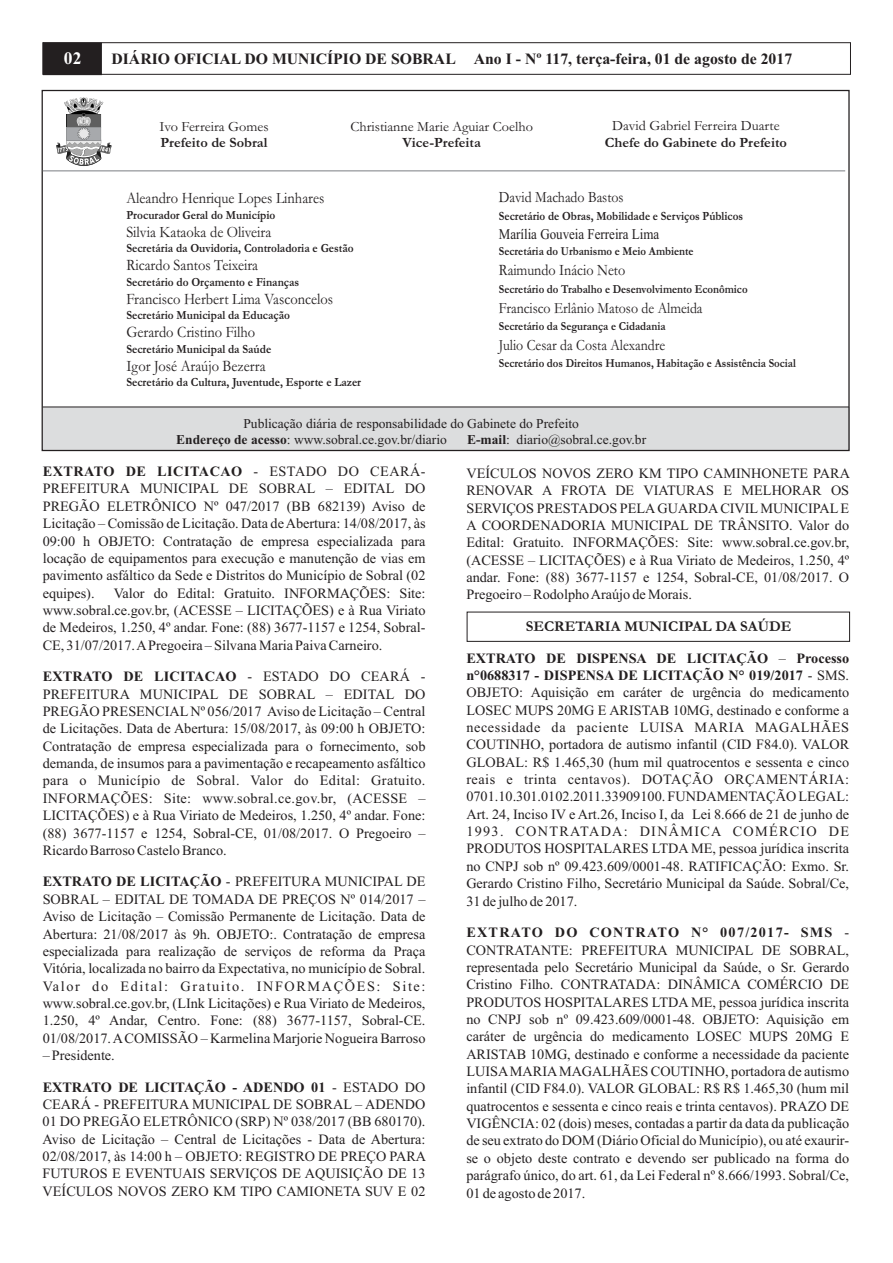
<style>
.page{position:relative;width:893px;height:1263px;background:#fff}
.page>*{position:absolute;margin:0;border:0;box-sizing:border-box;transform-origin:0 0}
.t1{font:700 17.55px "Times New Roman";color:#fff}
.t2{font:16.05px "Garamond";color:#231f20;scale:.9 1}
.t3{font:16.05px "Garamond";color:#231f20;scale:.88 1}
.t4{font:15.9px "Garamond";color:#231f20;scale:.88 1}
.t5{font:700 15.75px "Times New Roman";color:#231f20}
.t6{font:700 15px "Garamond";color:#231f20}
.t7{font:14.85px "Times New Roman";color:#231f20;scale:.88 1}
.t8{font:14.25px/17.4px "Times New Roman";color:#231f20;text-align:justify}
.t9{font:14.25px "Garamond";color:#231f20}
.t10{font:700 14.25px "Garamond";color:#231f20}
.t11{font:13.5px/16px "Times New Roman";color:#231f20}
.t12{font:700 12.6px "Garamond";color:#231f20;scale:.9 1}
.t13{font:700 12.6px "Garamond";color:#231f20;scale:.88 1}
.t14{font:700 12.3px "Garamond";color:#231f20;scale:.88 1}
.s1{font-weight:700}
</style>
<div class="page">
<svg style="left:42px;top:42px;width:809px;height:33px"></svg>
<hr style="left:43px;top:43px;width:1px;height:31px;background:#231f20">
<div style="left:43px;top:408px;width:807px;height:43px;background:#dcddde"></div>
<svg style="left:56px;top:98px;width:56px;height:68px"></svg>
<hr style="left:43px;top:170px;width:802px;height:2px;background:#a7a9ac">
<hr style="left:43px;top:406px;width:806px;height:1px;background:#231f20">
<p class="t1" style="left:64px;top:52px;width:19px">02</p>
<p class="t5" style="left:111px;top:54px;width:682px">DIÁRIO OFICIAL DO MUNICÍPIO DE SOBRAL Ano I - Nº 117, terça-feira, 01 de agosto de 2017</p>
<p class="t9" style="left:159px;top:122px;width:111px">Ivo Ferreira Gomes</p>
<p class="t10" style="left:160px;top:138px;width:109px">Prefeito de Sobral</p>
<p class="t9" style="left:350px;top:122px;width:184px">Christianne Marie Aguiar Coelho</p>
<p class="t10" style="left:403px;top:138px;width:80px">Vice-Prefeita</p>
<p class="t9" style="left:612px;top:121px;width:169px">David Gabriel Ferreira Duarte</p>
<p class="t10" style="left:605px;top:137px;width:183px">Chefe do Gabinete do Prefeito</p>
<p class="t2" style="left:126px;top:193px;width:221px">Aleandro Henrique Lopes Linhares</p>
<p class="t12" style="left:126px;top:211px;width:167px">Procurador Geral do Município</p>
<p class="t2" style="left:126px;top:226px;width:162px">Silvia Kataoka de Oliveira</p>
<p class="t12" style="left:126px;top:244px;width:254px">Secretária da Ouvidoria, Controladoria e Gestão</p>
<p class="t2" style="left:126px;top:260px;width:148px">Ricardo Santos Teixeira</p>
<p class="t12" style="left:126px;top:277px;width:194px">Secretário do Orçamento e Finanças</p>
<p class="t2" style="left:126px;top:293px;width:231px">Francisco Herbert Lima Vasconcelos</p>
<p class="t12" style="left:126px;top:311px;width:183px">Secretário Municipal da Educação</p>
<p class="t2" style="left:126px;top:327px;width:145px">Gerardo Cristino Filho</p>
<p class="t12" style="left:126px;top:344px;width:163px">Secretário Municipal da Saúde</p>
<p class="t2" style="left:126px;top:360px;width:156px">Igor José Araújo Bezerra</p>
<p class="t12" style="left:126px;top:378px;width:262px">Secretário da Cultura, Juventude, Esporte e Lazer</p>
<p class="t4" style="left:499px;top:192px;width:143px">David Machado Bastos</p>
<p class="t7" style="left:499px;top:229px;width:184px">Marília Gouveia Ferreira Lima</p>
<p class="t13" style="left:499px;top:212px;width:279px">Secretário de Obras, Mobilidade e Serviços Públicos</p>
<p class="t14" style="left:499px;top:247px;width:223px">Secretária do Urbanismo e Meio Ambiente</p>
<p class="t3" style="left:499px;top:265px;width:145px">Raimundo Inácio Neto</p>
<p class="t14" style="left:499px;top:285px;width:284px">Secretário do Trabalho e Desenvolvimento Econômico</p>
<p class="t4" style="left:499px;top:302px;width:233px">Francisco Erlânio Matoso de Almeida</p>
<p class="t14" style="left:499px;top:322px;width:191px">Secretário da Segurança e Cidadania</p>
<p class="t4" style="left:499px;top:339px;width:191px">Julio Cesar da Costa Alexandre</p>
<p class="t14" style="left:499px;top:359px;width:339px">Secretário dos Direitos Humanos, Habitação e Assistência Social</p>
<p class="t11" style="left:176px;top:417px;width:404px;text-indent:67px">Publicação diária de responsabilidade do Gabinete do Prefeito<br><span class="s1">Endereço de acesso</span>: www.sobral.ce.gov.br/diario</p>
<p class="t11" style="left:467px;top:433px;width:181px"><span class="s1">E-mail</span>: diario@sobral.ce.gov.br</p>
<p class="t8" style="left:43px;top:464px;width:384px"><span class="s1">EXTRATO DE LICITACAO</span> - ESTADO DO CEARÁ-PREFEITURA MUNICIPAL DE SOBRAL – EDITAL DO PREGÃO ELETRÔNICO Nº 047/2017 (BB 682139) Aviso de Licitação – Comissão de Licitação. Data de Abertura: 14/08/2017, às 09:00 h OBJETO: Contratação de empresa especializada para locação de equipamentos para execução e manutenção de vias em pavimento asfáltico da Sede e Distritos do Município de Sobral (02 equipes).</p>
<p class="t8" style="left:43px;top:585px;width:384px;text-indent:71px">Valor do Edital: Gratuito. INFORMAÇÕES: Site: www.sobral.ce.gov.br, (ACESSE – LICITAÇÕES) e à Rua Viriato de Medeiros, 1.250, 4º andar. Fone: (88) 3677-1157 e 1254, Sobral-CE, 31/07/2017. APregoeira – Silvana Maria Paiva Carneiro.</p>
<p class="t8" style="left:43px;top:669px;width:384px"><span class="s1">EXTRATO DE LICITACAO</span> - ESTADO DO CEARÁ - PREFEITURA MUNICIPAL DE SOBRAL – EDITAL DO PREGÃO PRESENCIALNº 056/2017 Aviso de Licitação – Central de Licitações. Data de Abertura: 15/08/2017, às 09:00 h OBJETO:<br>Contratação de empresa especializada para o fornecimento, sob demanda, de insumos para a pavimentação e recapeamento asfáltico para o Município de Sobral. Valor do Edital: Gratuito.<br>INFORMAÇÕES: Site: www.sobral.ce.gov.br, (ACESSE – LICITAÇÕES) e à Rua Viriato de Medeiros, 1.250, 4º andar. Fone: (88) 3677-1157 e 1254, Sobral-CE, 01/08/2017. O Pregoeiro – Ricardo Barroso Castelo Branco.</p>
<p class="t8" style="left:43px;top:874px;width:384px"><span class="s1">EXTRATO DE LICITAÇÃO</span> - PREFEITURA MUNICIPAL DE SOBRAL – EDITAL DE TOMADA DE PREÇOS Nº 014/2017 – Aviso de Licitação – Comissão Permanente de Licitação. Data de Abertura: 21/08/2017 às 9h. OBJETO:. Contratação de empresa especializada para realização de serviços de reforma da Praça Vitória, localizada no bairro da Expectativa, no município de Sobral.<br>Valor do Edital: Gratuito. INFORMAÇÕES: Site: www.sobral.ce.gov.br, (LInk Licitações) e Rua Viriato de Medeiros, 1.250, 4º Andar, Centro. Fone: (88) 3677-1157, Sobral-CE.<br>01/08/2017. ACOMISSÃO – Karmelina Marjorie Nogueira Barroso</p>
<p class="t8" style="left:43px;top:1048px;width:74px">– Presidente.</p>
<p class="t8" style="left:43px;top:1079px;width:385px"><span class="s1">EXTRATO DE LICITAÇÃO - ADENDO 01</span> - ESTADO DO CEARÁ - PREFEITURA MUNICIPAL DE SOBRAL – ADENDO 01 DO PREGÃO ELETRÔNICO (SRP) Nº 038/2017 (BB 680170).<br>Aviso de Licitação – Central de Licitações - Data de Abertura:<br>02/08/2017, às 14:00 h – OBJETO: REGISTRO DE PREÇO PARA FUTUROS E EVENTUAIS SERVIÇOS DE AQUISIÇÃO DE 13<br>VEÍCULOS NOVOS ZERO KM TIPO CAMIONETA SUV E 02</p>
<p class="t8" style="left:466px;top:466px;width:385px">VEÍCULOS NOVOS ZERO KM TIPO CAMINHONETE PARA RENOVAR A FROTA DE VIATURAS E MELHORAR OS SERVIÇOS PRESTADOS PELAGUARDACIVIL MUNICIPALE A COORDENADORIA MUNICIPAL DE TRÂNSITO. Valor do Edital: Gratuito. INFORMAÇÕES: Site: www.sobral.ce.gov.br, (ACESSE – LICITAÇÕES) e à Rua Viriato de Medeiros, 1.250, 4º andar. Fone: (88) 3677-1157 e 1254, Sobral-CE, 01/08/2017. O Pregoeiro – Rodolpho Araújo de Morais.</p>
<p class="t6" style="left:526px;top:621px;width:267px">SECRETARIA MUNICIPAL DA SAÚDE</p>
<p class="t8" style="left:466px;top:650px;width:384px"><span class="s1">EXTRATO DE DISPENSA DE LICITAÇÃO</span> – <span class="s1">Processo n°0688317 - DISPENSA DE LICITAÇÃO N° 019/2017</span> - SMS.<br>OBJETO: Aquisição em caráter de urgência do medicamento LOSEC MUPS 20MG E ARISTAB 10MG, destinado e conforme a necessidade da paciente LUISA MARIA MAGALHÃES COUTINHO, portadora de autismo infantil (CID F84.0). VALOR GLOBAL: R$ 1.465,30 (hum mil quatrocentos e sessenta e cinco reais e trinta centavos). DOTAÇÃO ORÇAMENTÁRIA:<br>0701.10.301.0102.2011.33909100. FUNDAMENTAÇÃO LEGAL:<br>Art. 24, Inciso IV e Art.26, Inciso I, da Lei 8.666 de 21 de junho de 1993. CONTRATADA: DINÂMICA COMÉRCIO DE PRODUTOS HOSPITALARES LTDA ME, pessoa jurídica inscrita no CNPJ sob nº 09.423.609/0001-48. RATIFICAÇÃO: Exmo. Sr.<br>Gerardo Cristino Filho, Secretário Municipal da Saúde. Sobral/Ce, 31 de julho de 2017.</p>
<p class="t8" style="left:466px;top:925px;width:384px"><span class="s1">EXTRATO DO CONTRATO N° 007/2017- SMS</span> - CONTRATANTE: PREFEITURA MUNICIPAL DE SOBRAL, representada pelo Secretário Municipal da Saúde, o Sr. Gerardo Cristino Filho. CONTRATADA: DINÂMICA COMÉRCIO DE PRODUTOS HOSPITALARES LTDA ME, pessoa jurídica inscrita no CNPJ sob nº 09.423.609/0001-48. OBJETO: Aquisição em caráter de urgência do medicamento LOSEC MUPS 20MG E ARISTAB 10MG, destinado e conforme a necessidade da paciente LUISAMARIAMAGALHÃES COUTINHO, portadora de autismo infantil (CID F84.0). VALOR GLOBAL: R$ R$ 1.465,30 (hum mil quatrocentos e sessenta e cinco reais e trinta centavos). PRAZO DE VIGÊNCIA: 02 (dois) meses, contadas a partir da data da publicação de seu extrato do DOM (Diário Oficial do Município), ou até exaurir&shy;se o objeto deste contrato e devendo ser publicado na forma do parágrafo único, do art. 61, da Lei Federal nº 8.666/1993. Sobral/Ce, 01 de agosto de 2017.</p>
</div>
